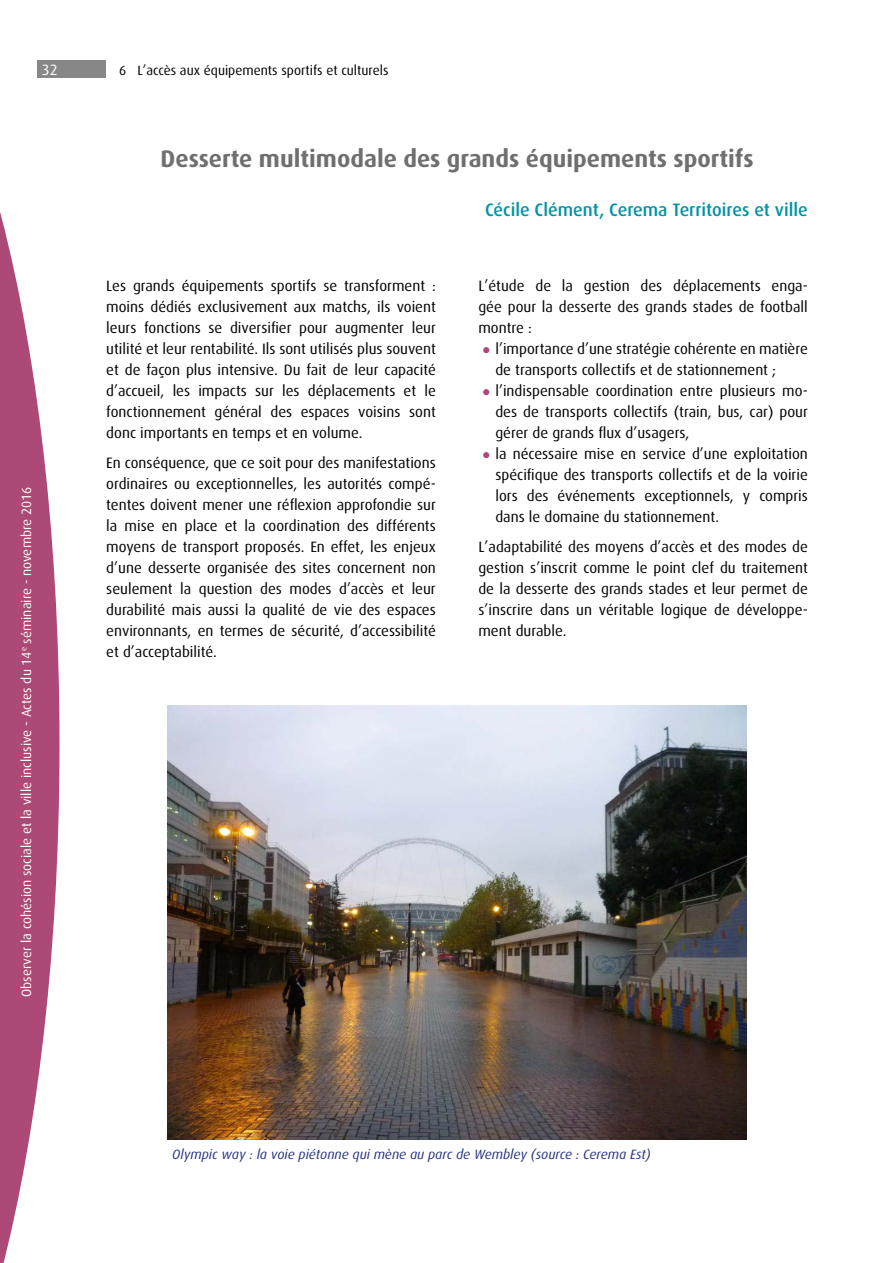
<style>
.page{position:relative;width:893px;height:1263px;background:#fff}
.page>*{position:absolute;margin:0;border:0;box-sizing:border-box;transform-origin:0 0}
.t1{font:700 24px "Dax OT";color:#706f6f}
.t2{font:500 18px "Dax OT";color:#0093a7}
.t3{font:15px/21px "Dax OT";color:#000;text-align:justify}
.t4{font:15px "Dax OT";color:#fff}
.t5{font:13.5px "Dax OT";color:#fff}
.t6{font:italic 13.5px "Dax OT";color:#283583}
.t7{font:13.5px "Dax OT";color:#000}
</style>
<div class="page">
<div style="left:38px;top:61px;width:68px;height:17px;background:#878787"></div>
<svg style="left:0;top:60px;width:60px;height:1203px;fill:#ac4976"></svg>
<img style="left:168px;top:706px;width:578px;height:434px">
<p class="t4" style="left:42px;top:62px;width:17px">32</p>
<p class="t7" style="left:119px;top:62px;width:271px">6 L’accès aux équipements sportifs et culturels</p>
<p class="t5" style="left:19px;top:997px;width:512px;rotate:-90deg">Observer la cohésion sociale et la ville inclusive - Actes du 14<sup>e</sup> séminaire - novembre 2016</p>
<h1 class="t1" style="left:161px;top:145px;width:594px">Desserte multimodale des grands équipements sportifs</h1>
<p class="t3" style="left:106px;top:276px;width:331px">Les grands équipements sportifs se transforment : moins dédiés exclusivement aux matchs, ils voient leurs fonctions se diversifier pour augmenter leur utilité et leur rentabilité. Ils sont utilisés plus souvent et de façon plus intensive. Du fait de leur capacité d’accueil, les impacts sur les déplacements et le fonctionnement général des espaces voisins sont donc importants en temps et en volume.</p>
<p class="t3" style="left:106px;top:452px;width:331px">En conséquence, que ce soit pour des manifestations ordinaires ou exceptionnelles, les autorités compé&shy;tentes doivent mener une réflexion approfondie sur la mise en place et la coordination des différents moyens de transport proposés. En effet, les enjeux d’une desserte organisée des sites concernent non seulement la question des modes d’accès et leur durabilité mais aussi la qualité de vie des espaces environnants, en termes de sécurité, d’accessibilité et d’acceptabilité.</p>
<p class="t2" style="left:485px;top:200px;width:324px">Cécile Clément, Cerema Territoires et ville</p>
<p class="t3" style="left:478px;top:276px;width:331px">L’étude de la gestion des déplacements enga&shy;gée pour la desserte des grands stades de football montre :</p>
<p class="t3" style="left:495px;top:339px;width:314px;text-align:left">l’importance d’une stratégie cohérente en matière de transports collectifs et de stationnement ; l’indispensable coordination entre plusieurs mo&shy;des de transports collectifs (train, bus, car) pour gérer de grands flux d’usagers,<br>la nécessaire mise en service d’une exploitation spécifique des transports collectifs et de la voirie lors des événements exceptionnels, y compris dans le domaine du stationnement.</p>
<p class="t3" style="left:478px;top:536px;width:331px">L’adaptabilité des moyens d’accès et des modes de gestion s’inscrit comme le point clef du traitement de la desserte des grands stades et leur permet de s’inscrire dans un véritable logique de développe&shy;ment durable.</p>
<p class="t6" style="left:172px;top:1146px;width:480px">Olympic way : la voie piétonne qui mène au parc de Wembley (source : Cerema Est)</p>
</div>
